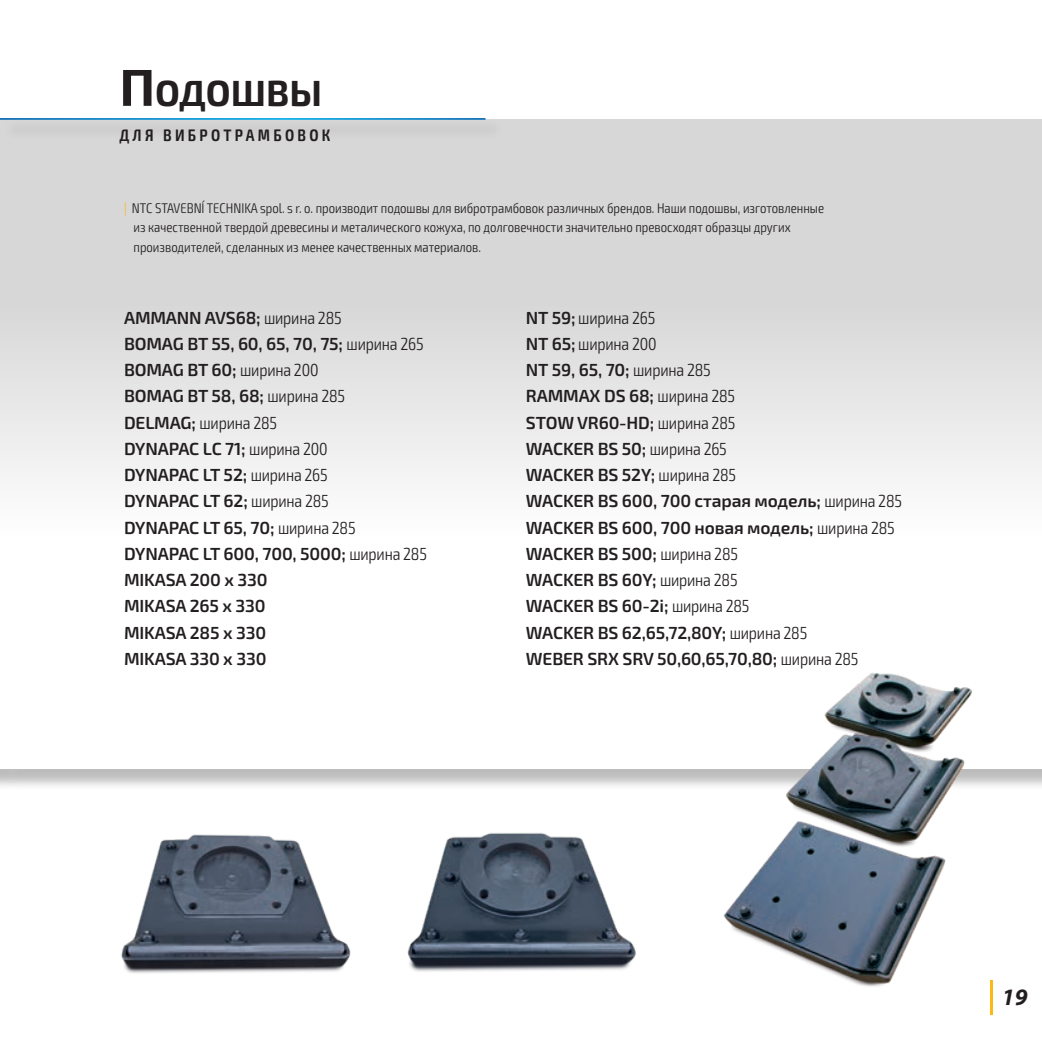
<style>
.page{position:relative;width:1042px;height:1042px;background:#fff}
.page>*{position:absolute;margin:0;border:0;box-sizing:border-box;transform-origin:0 0}
.t1{font:700 36.4px "Exo 2";color:#231f20}
.t2{font:italic 700 23.62px "Myriad Pro";color:#231f20}
.Normální{font:600 17.5px "Exo 2";letter-spacing:-.01em;color:#231f20}
.Normální-2{font:300 condensed 17.5px "Exo 2";letter-spacing:-.01em;color:#231f20}
.t3{font:600 condensed 16.62px "Exo 2";letter-spacing:.2em;color:#231f20}
.Normální-3{font:300 condensed 14px/19.2px "Exo 2";color:#231f20}
.s1{font-size:51.98px}
.s2{color:#fcb814}
.s3{font-weight:300;font-stretch:condensed}
.s4{font-weight:600;font-stretch:normal}
</style>
<div class="page">
<div style="left:0;top:119px;width:1042px;height:417px;background:linear-gradient(to bottom,#cdcdcd,#f6f6f6)"></div>
<div style="left:3px;top:633px;width:1039px;height:158px;background:#231f20;opacity:.3"></div>
<div style="left:0;top:630px;width:1042px;height:139px;background:#fff"></div>
<img style="left:84px;top:790px;width:276px;height:184px">
<img style="left:360px;top:787px;width:313px;height:185px">
<img style="left:707px;top:673px;width:290px;height:342px">
<div style="left:2px;top:119px;width:502px;height:21px;background:#d2d2d2"></div>
<hr style="left:0;top:118px;width:485px;height:2px;background:#fff">
<p class="t1" style="left:119px;top:66px;width:199px"><span class="s1">П</span>одошвы</p>
<p class="t3" style="left:119px;top:125px;width:211px">ДЛЯ ВИБРОТРАМБОВОК</p>
<p class="Normální-3" style="left:134px;top:199px;width:692px;text-indent:-10px"><span class="s2">|</span> NTC STAVEBNÍ TECHNIKA spol. s r. o. производит подошвы для вибротрамбовок различных брендов. Наши подошвы, изготовленные из качественной твердой древесины и металического кожуха, по долговечности значительно превосходят образцы других производителей, сделанных из менее качественных материалов.</p>
<p class="Normální" style="left:124px;top:305px;width:219px">AMMANN AVS68; <span class="s3">ширина 285</span></p>
<p class="Normální" style="left:124px;top:331px;width:301px">BOMAG BT 55, 60, 65, 70, 75; <span class="s3">ширина 265</span></p>
<p class="Normální" style="left:124px;top:357px;width:196px">BOMAG BT 60; <span class="s3">ширина 200</span></p>
<p class="Normální" style="left:124px;top:383px;width:222px">BOMAG BT 58, 68; <span class="s3">ширина 285</span></p>
<p class="Normální-2" style="left:124px;top:412px;width:154px"><span class="s4">DELMAG;</span> ширина 285</p>
<p class="Normální" style="left:124px;top:436px;width:205px">DYNAPAC LC 71; <span class="s3">ширина 200</span></p>
<p class="Normální" style="left:124px;top:462px;width:205px">DYNAPAC LT 52; <span class="s3">ширина 265</span></p>
<p class="Normální" style="left:124px;top:488px;width:206px">DYNAPAC LT 62; <span class="s3">ширина 285</span></p>
<p class="Normální" style="left:124px;top:515px;width:233px">DYNAPAC LT 65, 70; <span class="s3">ширина 285</span></p>
<p class="Normální" style="left:124px;top:541px;width:304px">DYNAPAC LT 600, 700, 5000; <span class="s3">ширина 285</span></p>
<p class="Normální" style="left:124px;top:567px;width:145px">MIKASA 200 x 330</p>
<p class="Normální" style="left:124px;top:593px;width:143px">MIKASA 265 x 330</p>
<p class="Normální" style="left:124px;top:620px;width:144px">MIKASA 285 x 330</p>
<p class="Normální" style="left:124px;top:646px;width:144px">MIKASA 330 x 330</p>
<p class="Normální-2" style="left:526px;top:307px;width:131px"><span class="s4">NT 59;</span> ширина 265</p>
<p class="Normální-2" style="left:526px;top:334px;width:132px"><span class="s4">NT 65;</span> ширина 200</p>
<p class="Normální" style="left:526px;top:357px;width:186px">NT 59, 65, 70; <span class="s3">ширина 285</span></p>
<p class="Normální" style="left:526px;top:383px;width:211px">RAMMAX DS 68; <span class="s3">ширина 285</span></p>
<p class="Normální" style="left:526px;top:410px;width:211px">STOW VR60-HD; <span class="s3">ширина 285</span></p>
<p class="Normální" style="left:526px;top:436px;width:202px">WACKER BS 50; <span class="s3">ширина 265</span></p>
<p class="Normální" style="left:526px;top:462px;width:212px">WACKER BS 52Y; <span class="s3">ширина 285</span></p>
<p class="Normální" style="left:526px;top:488px;width:377px">WACKER BS 600, 700 старая модель; <span class="s3">ширина 285</span></p>
<p class="Normální" style="left:526px;top:515px;width:370px">WACKER BS 600, 700 новая модель; <span class="s3">ширина 285</span></p>
<p class="Normální" style="left:526px;top:541px;width:213px">WACKER BS 500; <span class="s3">ширина 285</span></p>
<p class="Normální" style="left:526px;top:567px;width:213px">WACKER BS 60Y; <span class="s3">ширина 285</span></p>
<p class="Normální" style="left:526px;top:593px;width:225px">WACKER BS 60-2i; <span class="s3">ширина 285</span></p>
<p class="Normální" style="left:526px;top:620px;width:283px">WACKER BS 62,65,72,80Y; <span class="s3">ширина 285</span></p>
<p class="Normální" style="left:526px;top:646px;width:334px">WEBER SRX SRV 50,60,65,70,80; <span class="s3">ширина 285</span></p>
<h2 class="t2" style="left:1002px;top:984px;width:27px">19</h2>
</div>
